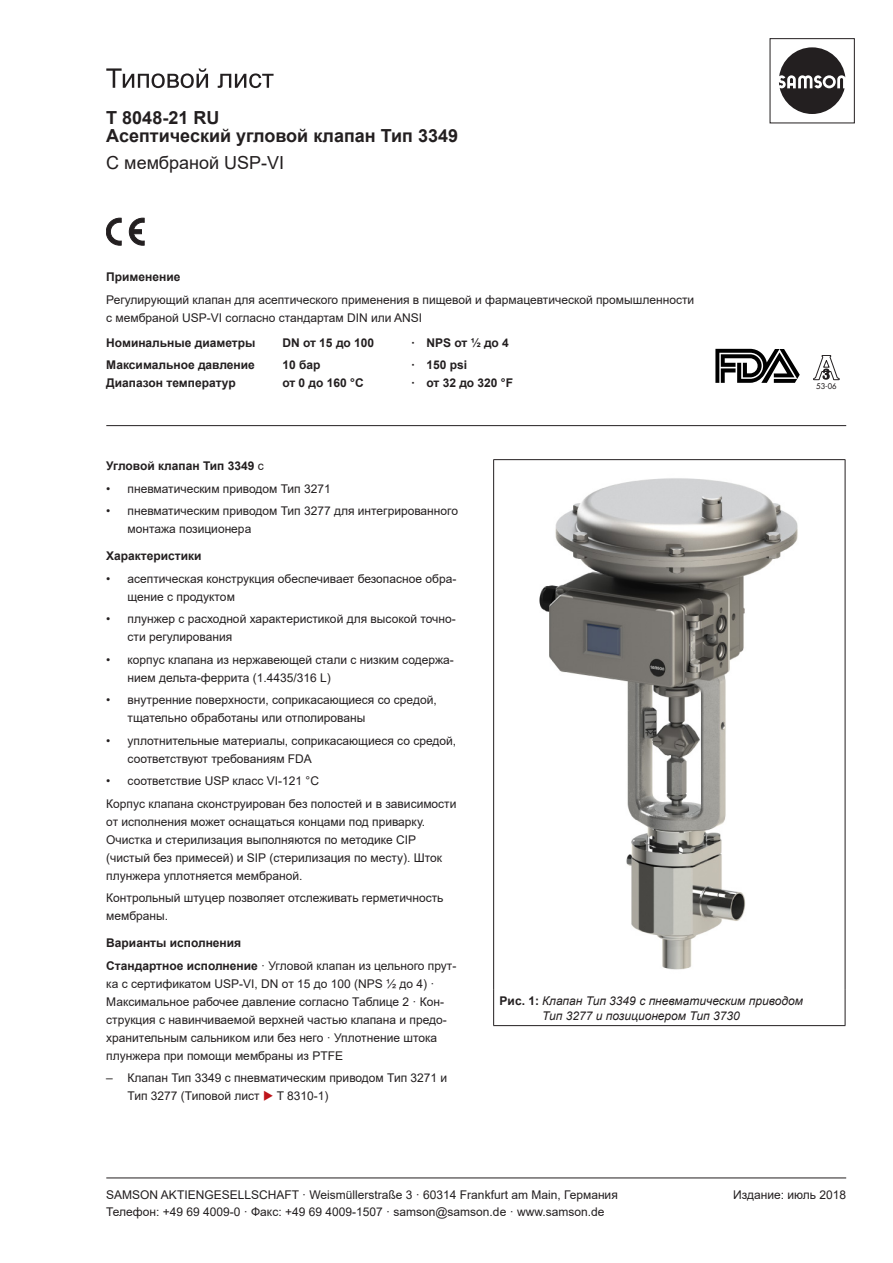
<style>
.page{position:relative;width:893px;height:1263px;background:#fff}
.page>*{position:absolute;margin:0;border:0;box-sizing:border-box;transform-origin:0 0}
.Untertitel_2018{font:700 18px/18px "Arial";color:#231f20}
.Untertitel_2018-2{font:18px "Arial";color:#231f20}
.Fließtext{font:12px/18px "Arial";color:#231f20}
.Fließtext-2{font:700 12px "Arial";color:#231f20}
.t1{font:italic 12px/15px "Arial";color:#231f20}
.Abschnittüber{font:700 12px "Arial";color:#231f20}
.t2{font:500 7.65px "Futura Com";color:#231f20}
.s1{font-weight:400}
.s2{font-weight:700}
.s3{color:#be151b}
.s4{font-weight:700;font-style:normal}
</style>
<div class="page">
<svg style="left:106px;top:68px;width:168px;height:20px"></svg>
<svg style="left:106px;top:218px;width:15px;height:27px"></svg>
<svg style="left:129px;top:218px;width:15px;height:27px"></svg>
<div style="left:131px;top:230px;width:10px;height:4px;background:#231f20;border:1px solid #231f20"></div>
<div style="left:770px;top:38px;width:85px;height:85px;border:1px solid #231f20"></div>
<svg style="left:779px;top:47px;width:66px;height:67px"></svg>
<hr style="left:106px;top:425px;width:740px;height:1px;background:#231f20">
<hr style="left:106px;top:1177px;width:740px;height:1px;background:#231f20">
<svg style="left:715px;top:349px;width:85px;height:34px"></svg>
<svg style="left:813px;top:355px;width:26px;height:26px"></svg>
<hr style="left:493px;top:459px;width:352px;height:1px;background:#231f20">
<hr style="left:493px;top:460px;width:1px;height:530px;background:#231f20">
<hr style="left:845px;top:460px;width:1px;height:530px;background:#231f20">
<hr style="left:493px;top:990px;width:1px;height:35px;background:#231f20">
<hr style="left:845px;top:990px;width:1px;height:35px;background:#231f20">
<hr style="left:493px;top:1025px;width:352px;height:1px;background:#231f20">
<img style="left:539px;top:478px;width:259px;height:492px">
<p class="Untertitel_2018" style="left:106px;top:109px;width:353px">T 8048-21 RU<br>Асептический угловой клапан Тип 3349</p>
<p class="Untertitel_2018-2" style="left:106px;top:150px;width:179px">С мембраной USP-VI</p>
<p class="Abschnittüber" style="left:106px;top:269px;width:76px">Применение</p>
<p class="Fließtext" style="left:106px;top:290px;width:589px">Регулирующий клапан для асептического применения в пищевой и фармацевтической промышленности с мембраной USP-VI согласно стандартам DIN или ANSI</p>
<p class="Fließtext-2" style="left:106px;top:334px;width:151px">Номинальные диаметры</p>
<p class="Fließtext-2" style="left:282px;top:334px;width:93px">DN от 15 до 100</p>
<p class="Fließtext-2" style="left:411px;top:334px;width:5px">·</p>
<p class="Fließtext-2" style="left:426px;top:334px;width:84px">NPS от ½ до 4</p>
<p class="Fließtext-2" style="left:106px;top:356px;width:150px">Максимальное давление</p>
<p class="Fließtext-2" style="left:282px;top:356px;width:40px">10 бар</p>
<p class="Fließtext-2" style="left:411px;top:356px;width:5px">·</p>
<p class="Fließtext-2" style="left:426px;top:356px;width:42px">150 psi</p>
<p class="Fließtext-2" style="left:106px;top:374px;width:131px">Диапазон температур</p>
<p class="Fließtext-2" style="left:282px;top:374px;width:83px">от 0 до 160 °C</p>
<p class="Fließtext-2" style="left:411px;top:374px;width:5px">·</p>
<p class="Fließtext-2" style="left:426px;top:374px;width:88px">от 32 до 320 °F</p>
<p class="t2" style="left:816px;top:381px;width:22px">53-06</p>
<p class="Fließtext-2" style="left:106px;top:458px;width:159px">Угловой клапан Тип 3349 <span class="s1">с</span></p>
<p class="Fließtext" style="left:106px;top:479px;width:226px">• пневматическим приводом Тип 3271</p>
<p class="Fließtext" style="left:128px;top:502px;width:332px;text-indent:-21px">• пневматическим приводом Тип 3277 для интегрированного монтажа позиционера</p>
<p class="Abschnittüber" style="left:106px;top:548px;width:97px">Характеристики</p>
<p class="Fließtext" style="left:128px;top:569px;width:330px;text-indent:-21px">• асептическая конструкция обеспечивает безопасное обра&shy;щение с продуктом</p>
<p class="Fließtext" style="left:128px;top:610px;width:330px;text-indent:-21px">• плунжер с расходной характеристикой для высокой точно&shy;сти регулирования</p>
<p class="Fließtext" style="left:128px;top:650px;width:328px;text-indent:-21px">• корпус клапана из нержавеющей стали с низким содержа&shy;нием дельта-феррита (1.4435/316 L)</p>
<p class="Fließtext" style="left:128px;top:691px;width:311px;text-indent:-21px">• внутренние поверхности, соприкасающиеся со средой, тщательно обработаны или отполированы</p>
<p class="Fließtext" style="left:128px;top:731px;width:330px;text-indent:-21px">• уплотнительные материалы, соприкасающиеся со средой, соответствуют требованиям FDA</p>
<p class="Fließtext" style="left:106px;top:772px;width:214px">• соответствие USP класс VI-121 °C</p>
<p class="Fließtext" style="left:106px;top:794px;width:352px">Корпус клапана сконструирован без полостей и в зависимости от исполнения может оснащаться концами под приварку.<br>Очистка и стерилизация выполняются по методике CIP (чистый без примесей) и SIP (стерилизация по месту). Шток плунжера уплотняется мембраной.</p>
<p class="Fließtext" style="left:106px;top:889px;width:339px">Контрольный штуцер позволяет отслеживать герметичность мембраны.</p>
<p class="Abschnittüber" style="left:106px;top:935px;width:136px">Варианты исполнения</p>
<p class="Fließtext" style="left:106px;top:956px;width:352px"><span class="s2">Стандартное исполнение</span> · Угловой клапан из цельного прут&shy;ка с сертификатом USP-VI, DN от 15 до 100 (NPS ½ до 4) · Максимальное рабочее давление согласно Таблице 2 · Кон&shy;струкция с навинчиваемой верхней частью клапана и предо&shy;хранительным сальником или без него · Уплотнение штока плунжера при помощи мембраны из PTFE</p>
<p class="Fließtext" style="left:128px;top:1069px;width:321px;text-indent:-21px">– Клапан Тип 3349 с пневматическим приводом Тип 3271 и<br>Тип 3277 (Типовой лист <span class="s3">◆</span> T 8310-1)</p>
<p class="t1" style="left:542px;top:993px;width:262px;text-indent:-43px"><span class="s4">Рис. 1:</span> Клапан Тип 3349 с пневматическим приводом<br>Тип 3277 и позиционером Тип 3730</p>
<p class="Fließtext" style="left:106px;top:1187px;width:513px;line-height:16.5px">SAMSON AKTIENGESELLSCHAFT · Weismüllerstraße 3 · 60314 Frankfurt am Main, Германия<br>Телефон: +49 69 4009-0 · Факс: +49 69 4009-1507 · samson@samson.de · www.samson.de</p>
<p class="Fließtext" style="left:733px;top:1186px;width:114px">Издание: июль 2018</p>
</div>
